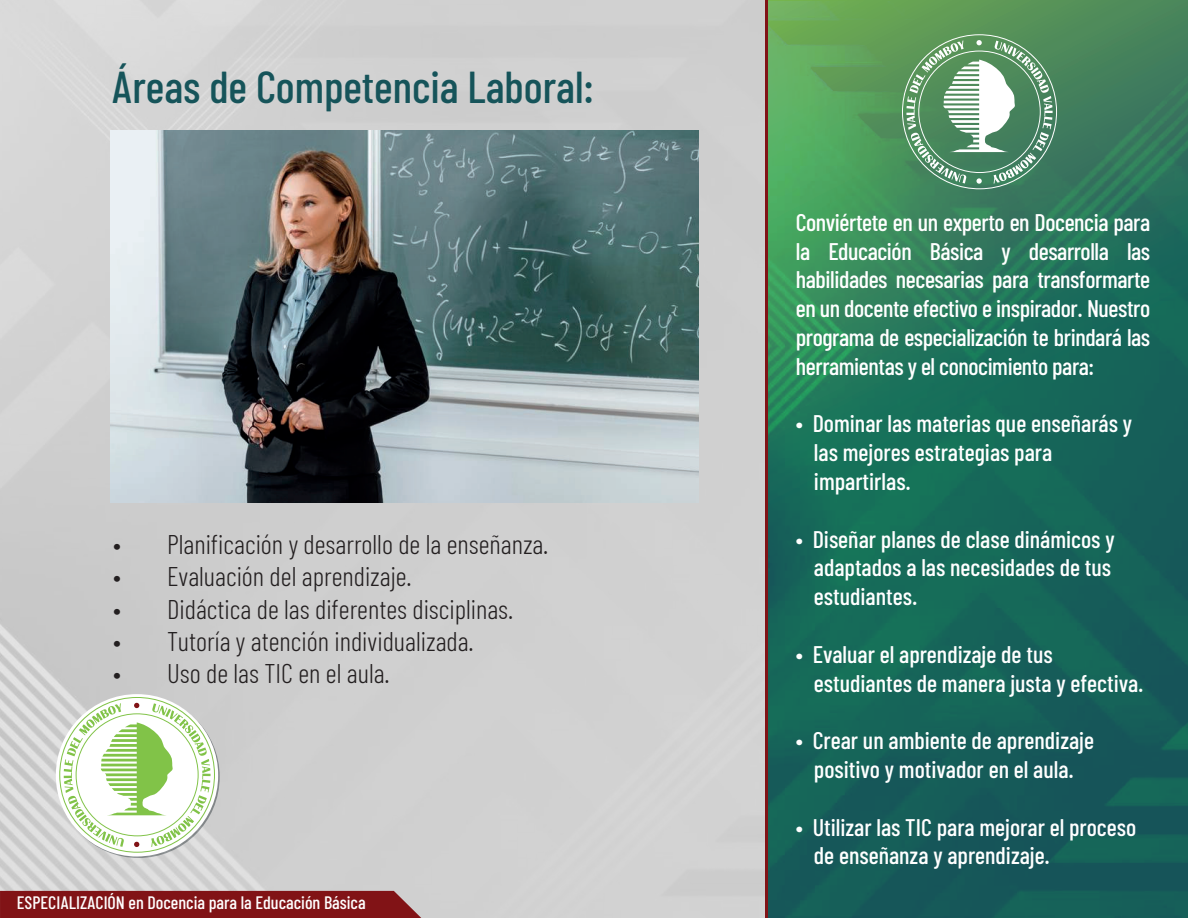
<style>
.page{position:relative;width:1188px;height:918px;background:#fff}
.page>*{position:absolute;margin:0;border:0;box-sizing:border-box;transform-origin:0 0}
.t1{font:500 44.55px "Barlow Condensed";color:#16545a}
.t2{font:300 27px "Barlow Condensed";color:#231f20}
.t3{font:500 24px/28.8px "Barlow Condensed";color:#fff}
.t4{font:500 18px "Barlow Condensed";color:#fff}
</style>
<div class="page">
<img style="left:0;top:0;width:765px;height:918px">
<img style="left:768px;top:1px;width:420px;height:916px">
<div style="left:0;top:891px;width:421px;height:27px;background:#811316"></div>
<hr style="left:765px;top:0;width:3px;height:918px;background:#811316">
<svg style="left:59px;top:697px;width:156px;height:156px"></svg>
<svg style="left:902px;top:34px;width:155px;height:156px"></svg>
<img style="left:111px;top:131px;width:588px;height:371px">
<h1 class="t1" style="left:111px;top:60px;width:484px">Áreas de Competencia Laboral:</h1>
<p class="t2" style="left:113px;top:527px;width:437px">• Planificación y desarrollo de la enseñanza.</p>
<p class="t2" style="left:113px;top:560px;width:300px">• Evaluación del aprendizaje.</p>
<p class="t2" style="left:113px;top:592px;width:402px">• Didáctica de las diferentes disciplinas.</p>
<p class="t2" style="left:113px;top:624px;width:362px">• Tutoría y atención individualizada.</p>
<p class="t2" style="left:113px;top:657px;width:278px">• Uso de las TIC en el aula.</p>
<p class="t4" style="left:17px;top:891px;width:350px">ESPECIALIZACIÓN en Docencia para la Educación Básica</p>
<p class="t3" style="left:796px;top:207px;width:356px;text-align:justify">Conviértete en un experto en Docencia para la Educación Básica y desarrolla las habilidades necesarias para transformarte en un docente efectivo e inspirador. Nuestro programa de especialización te brindará las herramientas y el conocimiento para:</p>
<p class="t3" style="left:814px;top:409px;width:320px;text-indent:-18px">• Dominar las materias que enseñarás y las mejores estrategias para impartirlas.</p>
<p class="t3" style="left:814px;top:524px;width:302px;text-indent:-18px">• Diseñar planes de clase dinámicos y adaptados a las necesidades de tus estudiantes.</p>
<p class="t3" style="left:814px;top:639px;width:331px;text-indent:-18px">• Evaluar el aprendizaje de tus estudiantes de manera justa y efectiva.</p>
<p class="t3" style="left:796px;top:726px;width:300px;text-align:center">• Crear un ambiente de aprendizaje positivo y motivador en el aula.</p>
<p class="t3" style="left:814px;top:812px;width:324px;text-indent:-18px">• Utilizar las TIC para mejorar el proceso de enseñanza y aprendizaje.</p>
</div>
